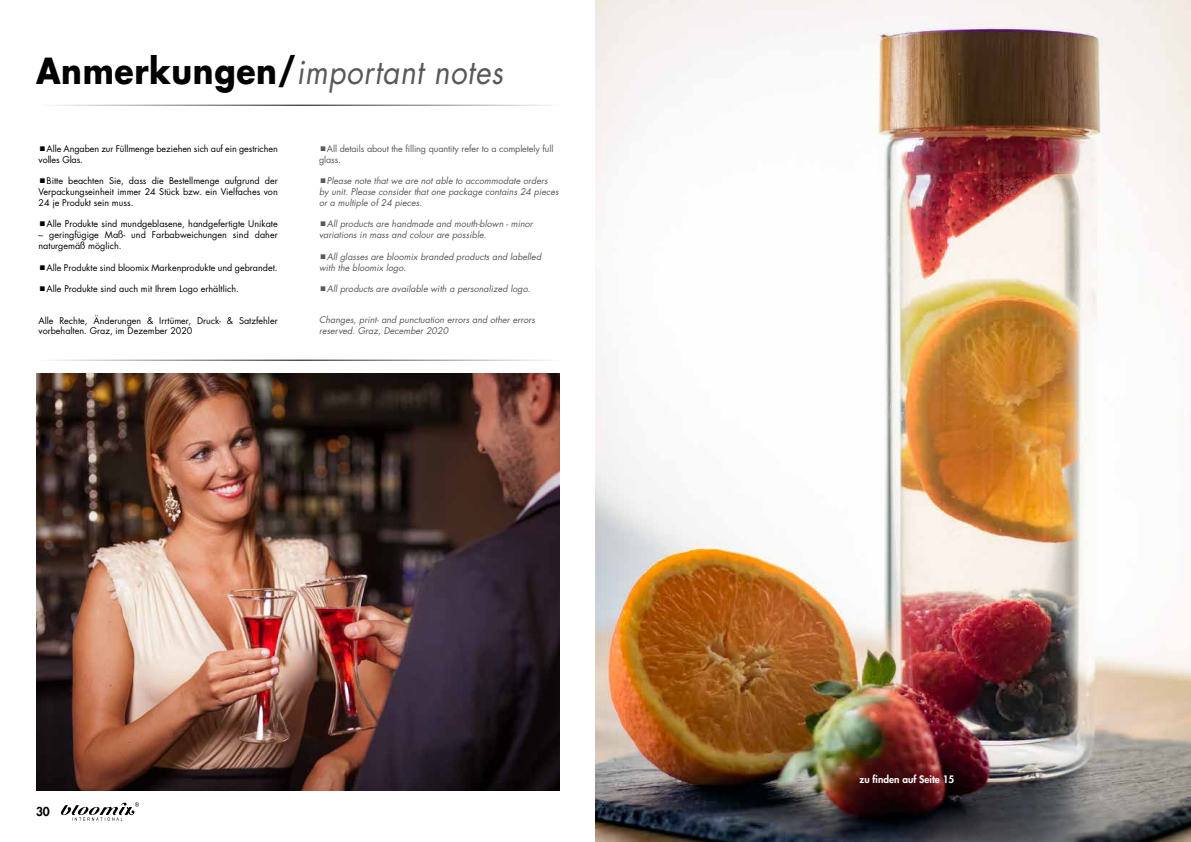
<style>
.page{position:relative;width:1191px;height:842px;background:#fff}
.page>*{position:absolute;margin:0;border:0;box-sizing:border-box;transform-origin:0 0}
.t1{font:italic 33px "Futura Std";letter-spacing:.02em;color:#58595b;scale:.9 1}
.t2{font:800 12px "Futura Std";color:#000}
.t3{font:800 10px "Futura Std";color:#fbfbfb}
.t4{font:9px/10.8px "Futura Std";color:#000}
.t5{font:italic 9px/10.8px "Futura Std";color:#58595b}
.t6{font:9px/10.8px "Futura Std";letter-spacing:-.01em;color:#58595b}
.s1{font-weight:700;font-style:normal;font-size:35px;color:#000}
</style>
<div class="page">
<hr style="left:37px;top:360px;width:526px;height:1px;background:#000">
<hr style="left:39px;top:105px;width:526px;height:1px;background:#000">
<img style="left:36px;top:374px;width:523px;height:416px">
<svg style="left:61px;top:802px;width:78px;height:19px"></svg>
<img style="left:595px;top:0;width:596px;height:842px">
<h1 class="t1" style="left:36px;top:51px;width:520px"><span class="s1">Anmerkungen/</span>important notes</h1>
<p class="t4" style="left:39px;top:143px;width:241px;text-indent:8px">Alle Angaben zur Füllmenge beziehen sich auf ein gestrichen volles Glas.</p>
<p class="t4" style="left:39px;top:176px;width:241px;text-align:justify;text-indent:8px">Bitte beachten Sie, dass die Bestellmenge aufgrund der Verpackungseinheit immer 24 Stück bzw. ein Vielfaches von 24 je Produkt sein muss.</p>
<p class="t4" style="left:47px;top:219px;width:233px">Alle Produkte sind mundgeblasene, handgefertigte Unikate</p>
<p class="t4" style="left:39px;top:230px;width:241px">– geringfügige Maß- und Farbabweichungen sind daher naturgemäß möglich.</p>
<p class="t4" style="left:46px;top:262px;width:233px">Alle Produkte sind bloomix Markenprodukte und gebrandet.</p>
<p class="t4" style="left:46px;top:284px;width:194px">Alle Produkte sind auch mit Ihrem Logo erhältlich.</p>
<p class="t4" style="left:39px;top:316px;width:241px;line-height:10px">Alle Rechte, Änderungen &amp; Irrtümer, Druck- &amp; Satzfehler vorbehalten. Graz, im Dezember 2020</p>
<p class="t6" style="left:319px;top:143px;width:236px;text-indent:8px">All details about the filling quantity refer to a completely full glass.</p>
<p class="t5" style="left:319px;top:176px;width:241px;text-indent:8px">Please note that we are not able to accommodate orders by unit. Please consider that one package contains 24 pieces or a multiple of 24 pieces.</p>
<p class="t5" style="left:319px;top:219px;width:215px;text-indent:8px">All products are handmade and mouth-blown - minor variations in mass and colour are possible.</p>
<p class="t5" style="left:319px;top:251px;width:224px;text-indent:8px">All glasses are bloomix branded products and labelled with the bloomix logo.</p>
<p class="t5" style="left:327px;top:284px;width:205px">All products are available with a personalized logo.</p>
<p class="t5" style="left:319px;top:314px;width:217px">Changes, print- and punctuation errors and other errors reserved. Graz, December 2020</p>
<h2 class="t2" style="left:36px;top:804px;width:15px">30</h2>
<p class="t3" style="left:859px;top:773px;width:96px">zu finden auf Seite 15</p>
</div>
